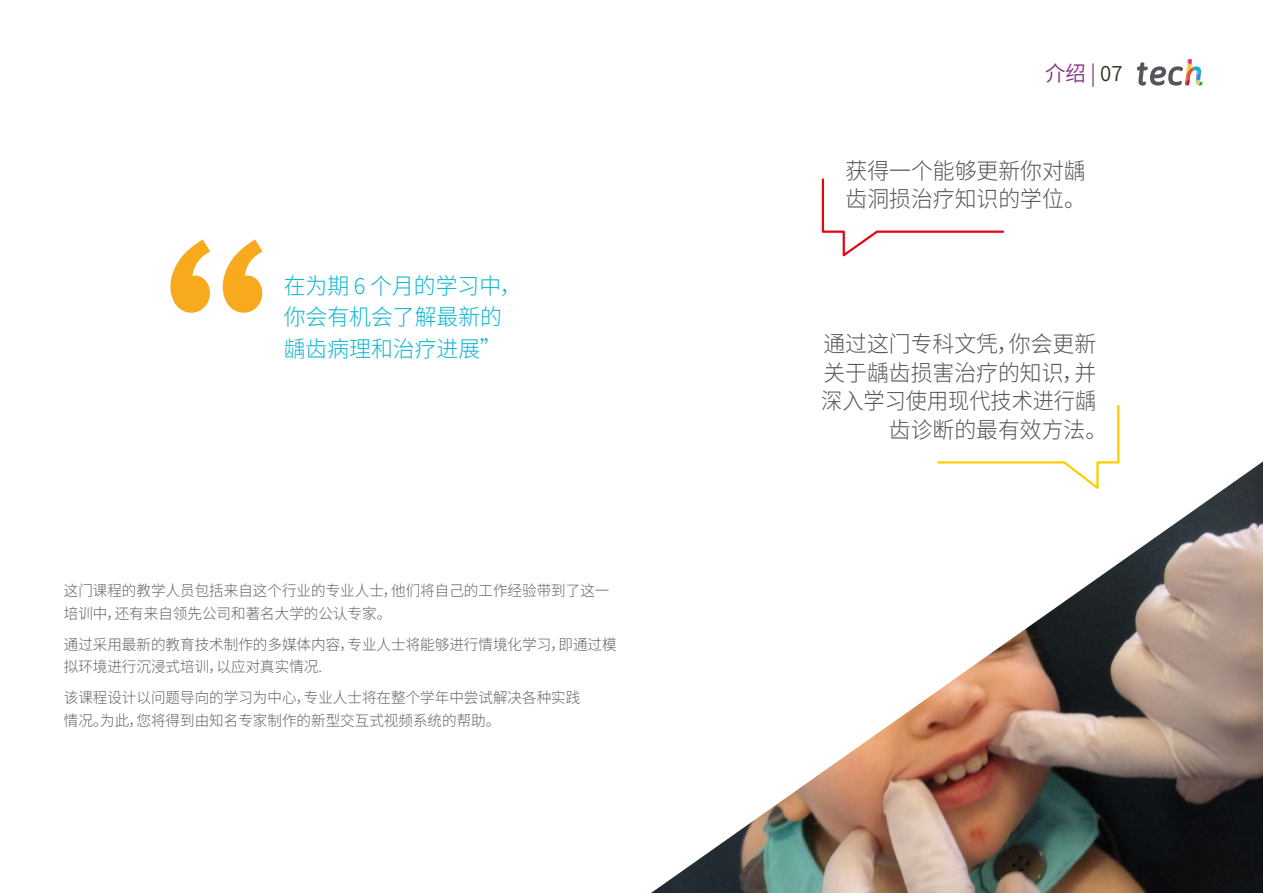
<style>
.page{position:relative;width:1263px;height:893px;background:#fff}
.page>*{position:absolute;margin:0;border:0;box-sizing:border-box;transform-origin:0 0}
.t1{font:300 22.5px/28.5px "Source Han Sans CN";color:#52555b}
.t2{font:300 22.5px/31.5px "Source Han Sans CN";color:#0fb6cf}
.t3{font:300 22.5px "Source Han Sans CN";color:#52555b;scale:.94 1}
.t4{font:21px "Source Han Sans CN";color:#813089}
.t5{font:300 15px/22.5px "Source Han Sans CN";color:#61646a}
.s1{color:#312e20}
</style>
<div class="page">
<svg style="left:170px;top:240px;width:93px;height:73px"></svg>
<svg style="left:1117px;top:405px;width:3px;height:56px"></svg>
<svg style="left:821px;top:178px;width:183px;height:79px"></svg>
<img style="left:651px;top:461px;width:612px;height:432px">
<svg style="left:1137px;top:59px;width:65px;height:27px"></svg>
<h1 class="t2" style="left:284px;top:270px;width:239px">在为期 6 个月的学习中，你会有机会了解最新的龋齿病理和治疗进展”</h1>
<p class="t5" style="left:64px;top:580px;width:547px">这门课程的教学人员包括来自这个行业的专业人士，他们将自己的工作经验带到了这一培训中，还有来自领先公司和著名大学的公认专家。</p>
<p class="t5" style="left:64px;top:633px;width:554px">通过采用最新的教育技术制作的多媒体内容，专业人士将能够进行情境化学习，即通过模拟环境进行沉浸式培训，以应对真实情况.</p>
<p class="t5" style="left:64px;top:687px;width:518px">该课程设计以问题导向的学习为中心，专业人士将在整个学年中尝试解决各种实践情况。为此，您将得到由知名专家制作的新型交互式视频系统的帮助。</p>
<h2 class="t4" style="left:1045px;top:61px;width:79px">介绍 | <span class="s1">07</span></h2>
<h1 class="t1" style="left:846px;top:157px;width:242px">获得一个能够更新你对龋齿洞损治疗知识的学位。</h1>
<h1 class="t1" style="left:823px;top:330px;width:274px">通过这门专科文凭，你会更新</h1>
<h1 class="t1" style="left:823px;top:359px;width:274px">关于龋齿损害治疗的知识，并</h1>
<h1 class="t3" style="left:821px;top:388px;width:294px">深入学习使用现代技术进行龋</h1>
<h1 class="t1" style="left:889px;top:416px;width:220px">齿诊断的最有效方法。</h1>
</div>
